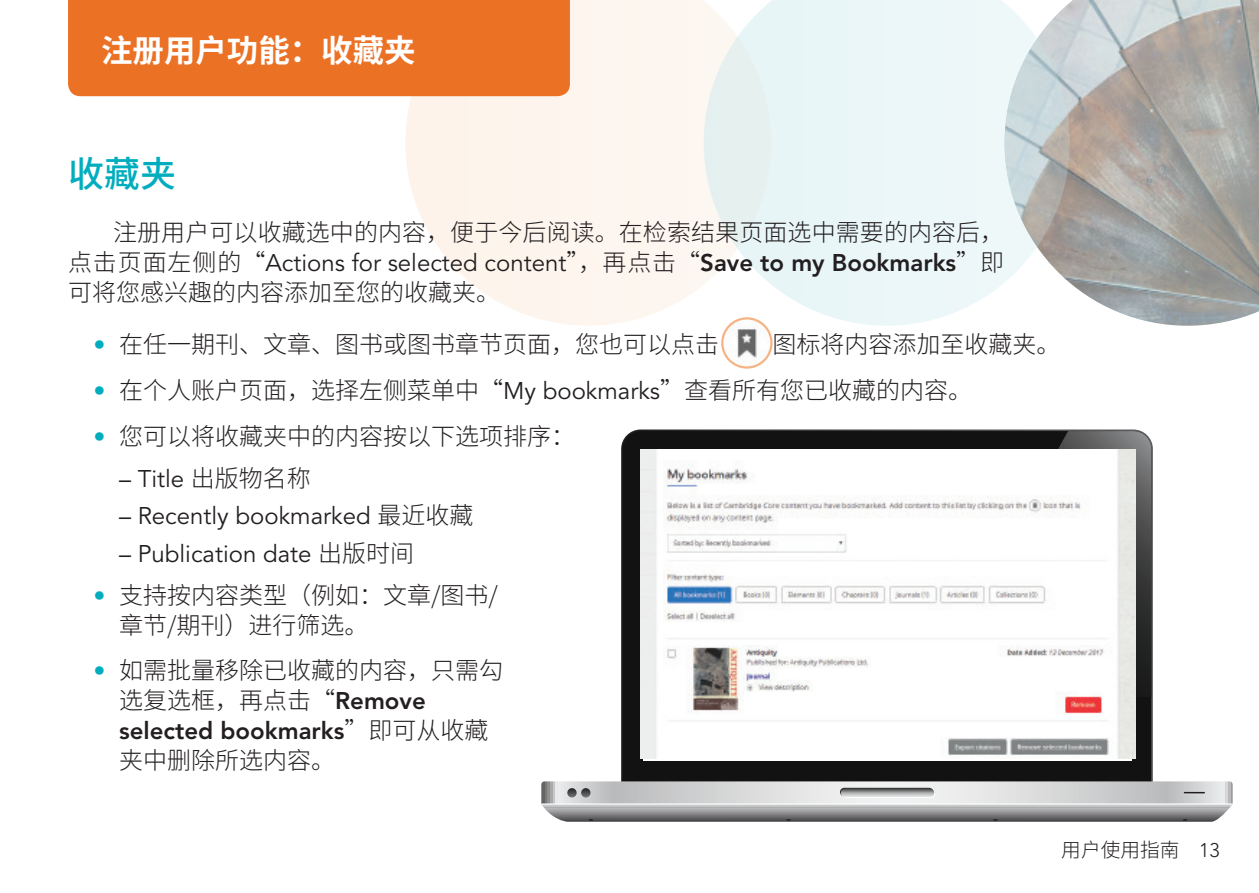
<style>
.page{position:relative;width:1259px;height:893px;background:#fff}
.page>*{position:absolute;margin:0;border:0;box-sizing:border-box;transform-origin:0 0}
.t1{font:500 36px "Noto Sans CJ Ksc";color:#00adbe}
.t2{font:700 31.5px "Noto Sans CJ Ksc";color:#fff}
.t3{font:300 24px/30px "Noto Sans CJ Ksc";color:#231f20}
.t4{font:24px "Avenir LT Std";color:#231f20}
.t5{font:800 24px "Avenir LT Std";color:#231f20}
.t6{font:300 19.8px "Noto Sans CJ Ksc";color:#231f20}
.s1{font-family:"Noto Sans CJ Ksc";font-weight:300}
.s2{font-weight:800}
.s3{font-family:"Avenir LT Std";font-weight:400;color:#00adbe}
.s4{font-family:"Avenir LT Std";font-weight:400}
.s5{font-family:"Avenir LT Std";font-weight:800}
.s6{font-family:"Avenir LT Std"}
</style>
<div class="page">
<img style="left:1069px;top:0;width:190px;height:326px">
<svg style="left:405px;top:0;width:299px;height:326px;fill:#fdf5ee"></svg>
<svg style="left:704px;top:0;width:365px;height:326px;background:#e8f1f2"></svg>
<div style="left:68px;top:0;width:502px;height:96px;background:#eb7125"></div>
<div style="left:623px;top:431px;width:528px;height:369px;background:#131212;border-radius:18px"></div>
<svg style="left:1058px;top:431px;width:93px;height:266px;background:#535354"></svg>
<svg style="left:541px;top:781px;width:691px;height:41px;background:#b5b5b6"></svg>
<img style="left:641px;top:449px;width:494px;height:309px">
<img style="left:722px;top:318px;width:49px;height:49px;border-radius:25px">
<div style="left:721px;top:317px;width:51px;height:52px;border:2px solid #f5b383;border-radius:50%"></div>
<h2 class="t2" style="left:101px;top:33px;width:316px">注册用户功能：收藏夹</h2>
<h1 class="t1" style="left:68px;top:154px;width:109px">收藏夹</h1>
<p class="t3" style="left:113px;top:218px;width:892px">注册用户可以收藏选中的内容，便于今后阅读。在检索结果页面选中需要的内容后，</p>
<p class="t4" style="left:68px;top:249px;width:937px"><span class="s1">点击页面左侧的“</span>Actions for selected content<span class="s1">”，再点击“</span><span class="s2">Save to my Bookmarks</span><span class="s1">”即</span></p>
<p class="t3" style="left:68px;top:278px;width:433px">可将您感兴趣的内容添加至您的收藏夹。</p>
<p class="t3" style="left:94px;top:330px;width:627px"><span class="s3">•</span> 在任一期刊、文章、图书或图书章节页面，您也可以点击</p>
<p class="t3" style="left:772px;top:330px;width:289px">图标将内容添加至收藏夹。</p>
<p class="t3" style="left:94px;top:375px;width:880px"><span class="s3">•</span> 在个人账户页面，选择左侧菜单中“<span class="s4">My bookmarks</span>”查看所有您已收藏的内容。</p>
<p class="t3" style="left:94px;top:421px;width:483px"><span class="s3">•</span> 您可以将收藏夹中的内容按以下选项排序：</p>
<p class="t4" style="left:119px;top:465px;width:193px">– Title <span class="s1">出版物名称</span></p>
<p class="t4" style="left:119px;top:502px;width:356px">– Recently bookmarked <span class="s1">最近收藏</span></p>
<p class="t4" style="left:119px;top:540px;width:297px">– Publication date <span class="s1">出版时间</span></p>
<p class="t3" style="left:119px;top:581px;width:380px;text-indent:-26px"><span class="s3">•</span> 支持按内容类型（例如：文章/图书/章节/期刊）进行筛选。</p>
<p class="t3" style="left:119px;top:656px;width:386px;text-indent:-26px"><span class="s3">•</span> 如需批量移除已收藏的内容，只需勾选复选框，再点击“<span class="s5">Remove</span></p>
<p class="t5" style="left:119px;top:717px;width:371px">selected bookmarks<span class="s1">”即可从收藏</span></p>
<p class="t3" style="left:119px;top:746px;width:218px">夹中删除所选内容。</p>
<p class="t6" style="left:1061px;top:838px;width:160px">用户使用指南 <span class="s6">13</span></p>
</div>
